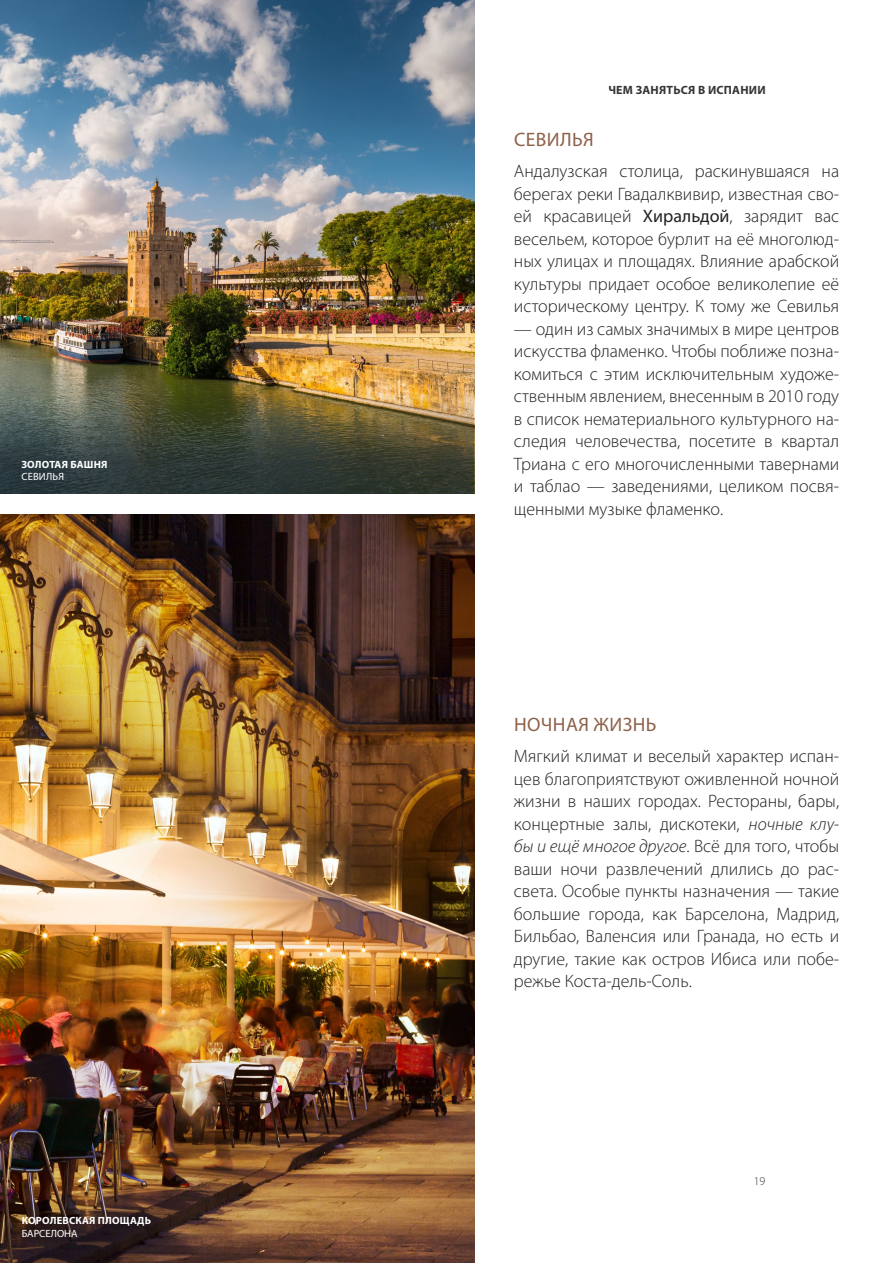
<style>
.page{position:relative;width:893px;height:1263px;background:#fff}
.page>*{position:absolute;margin:0;border:0;box-sizing:border-box;transform-origin:0 0}
.t1{font:19.5px "Myriad Pro";letter-spacing:.02em;color:#8d614a}
.Body{font:300 18px/22.5px "Myriad Pro";color:#231f20;text-align:justify}
.t2{font:700 12px "Myriad Pro";letter-spacing:.02em;color:#353534}
.t3{font:300 12px "Myriad Pro";color:#353534}
.t4{font:700 10.5px "Myriad Pro";letter-spacing:.02em;color:#fff}
.t5{font:10.5px "Myriad Pro";letter-spacing:.01em;color:#fff}
.s1{font-weight:400}
.s2{font-style:italic}
</style>
<div class="page">
<img style="left:0;top:0;width:474px;height:387px">
<img style="left:0;top:387px;width:474px;height:106px">
<img style="left:0;top:514px;width:474px;height:749px">
<p class="t4" style="left:21px;top:457px;width:88px">ЗОЛОТАЯ БАШНЯ</p>
<p class="t5" style="left:21px;top:470px;width:44px">СЕВИЛЬЯ</p>
<p class="t4" style="left:22px;top:1213px;width:131px">КОРОЛЕВСКАЯ ПЛОЩАДЬ</p>
<p class="t5" style="left:22px;top:1226px;width:57px">БАРСЕЛОНА</p>
<p class="t2" style="left:608px;top:82px;width:159px">ЧЕМ ЗАНЯТЬСЯ В ИСПАНИИ</p>
<h4 class="t1" style="left:514px;top:127px;width:81px">СЕВИЛЬЯ</h4>
<p class="Body" style="left:514px;top:160px;width:327px">Андалузская столица, раскинувшаяся на берегах реки Гвадалквивир, известная сво&shy;ей красавицей <span class="s1">Хиральдой</span>, зарядит вас весельем, которое бурлит на её многолюд&shy;ных улицах и площадях. Влияние арабской культуры придает особое великолепие её историческому центру. К тому же Севилья</p>
<p class="Body" style="left:514px;top:317px;width:327px">— один из самых значимых в мире центров искусства фламенко. Чтобы поближе позна&shy;комиться с этим исключительным художе&shy;ственным явлением, внесенным в 2010 году в список нематериального культурного на&shy;следия человечества, посетите в квартал Триана с его многочисленными тавернами и таблао — заведениями, целиком посвя&shy;щенными музыке фламенко.</p>
<h4 class="t1" style="left:514px;top:713px;width:144px">НОЧНАЯ ЖИЗНЬ</h4>
<p class="Body" style="left:514px;top:745px;width:327px">Мягкий климат и веселый характер испан&shy;цев благоприятствуют оживленной ночной жизни в наших городах. Рестораны, бары, концертные залы, дискотеки, <span class="s2">ночные клу&shy;бы и eщë многое другое</span>. Всё для того, чтобы ваши ночи развлечений длились до рас&shy;света. Особые пункты назначения — такие большие города, как Барселона, Мадрид, Бильбао, Валенсия или Гранада, но есть и другие, такие как остров Ибиса или побе&shy;режье Коста-дель-Соль.</p>
<p class="t3" style="left:754px;top:1174px;width:13px">19</p>
</div>
